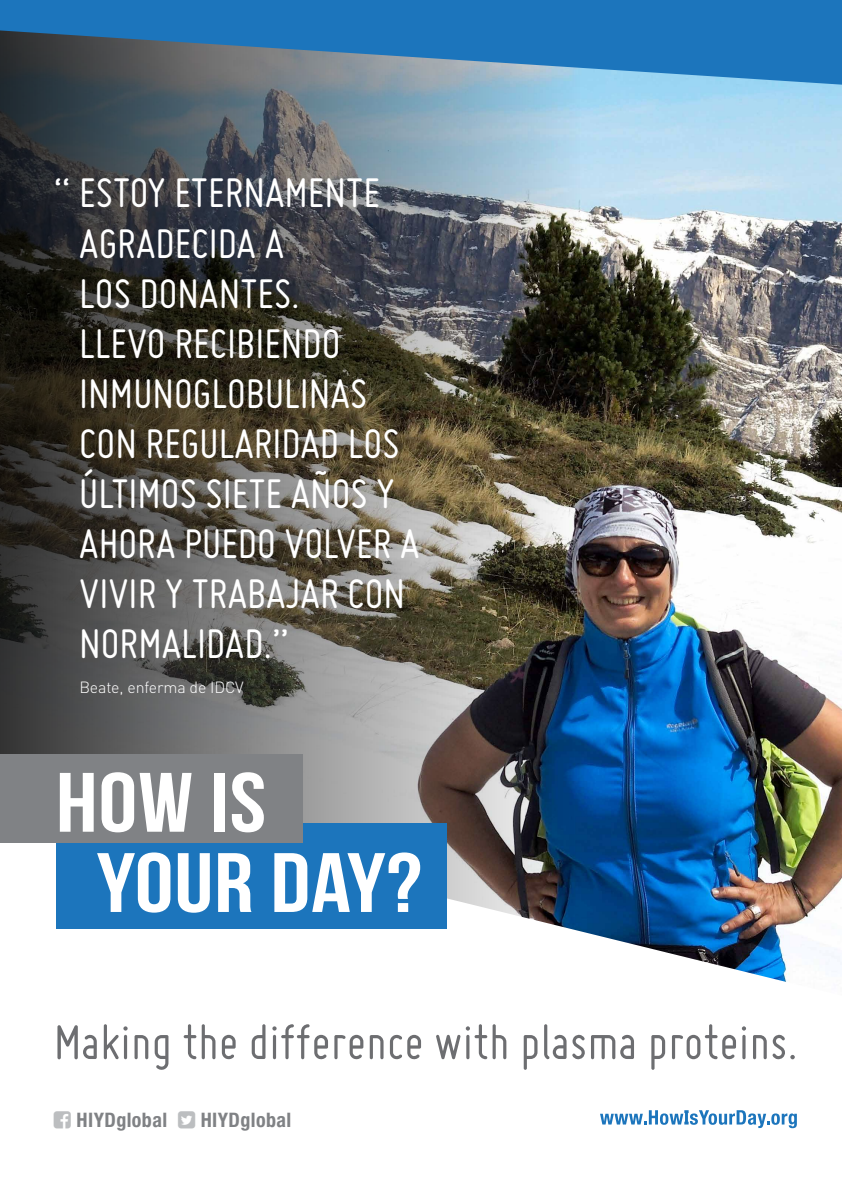
<style>
.page{position:relative;width:842px;height:1191px;background:#fff}
.page>*{position:absolute;margin:0;border:0;box-sizing:border-box;transform-origin:0 0}
.t1{font:53px "Miso";color:#6d6e71}
.t2{font:45.1px/50.1px "Miso";color:#fff}
.t3{font:700 condensed 20px "Helvetica Neue LT Std";letter-spacing:.02em;color:#808285}
.t4{font:300 16px "DIN";letter-spacing:-.01em;color:#fff}
</style>
<div class="page">
<img style="left:580px;top:86px;width:262px;height:699px">
<img style="left:0;top:86px;width:580px;height:699px">
<svg style="left:56px;top:785px;width:786px;height:344px"></svg>
<div style="left:57px;top:823px;width:390px;height:105px;background:#1c75bc"></div>
<svg style="left:97px;top:852px;width:73px;height:60px"></svg>
<svg style="left:178px;top:853px;width:32px;height:59px"></svg>
<svg style="left:218px;top:853px;width:33px;height:59px"></svg>
<svg style="left:274px;top:852px;width:146px;height:60px"></svg>
<div style="left:0;top:754px;width:302px;height:89px;background:#808285"></div>
<svg style="left:60px;top:773px;width:34px;height:58px"></svg>
<svg style="left:102px;top:772px;width:32px;height:60px"></svg>
<svg style="left:140px;top:773px;width:52px;height:58px"></svg>
<div style="left:214px;top:773px;width:11px;height:58px;background:#fff"></div>
<svg style="left:232px;top:772px;width:32px;height:60px"></svg>
<svg style="left:0;top:0;width:842px;height:86px;fill:#1c75bc"></svg>
<svg style="left:600px;top:1110px;width:197px;height:18px"></svg>
<svg style="left:56px;top:1110px;width:15px;height:18px"></svg>
<svg style="left:178px;top:1110px;width:17px;height:18px"></svg>
<p class="t2" style="left:79px;top:167px;width:342px;text-indent:-25px">“ ESTOY ETERNAMENTE<br>AGRADECIDA A<br>LOS DONANTES.<br>LLEVO RECIBIENDO<br>INMUNOGLOBULINAS<br>CON REGULARIDAD LOS<br>ÚLTIMOS SIETE AÑOS Y<br>AHORA PUEDO VOLVER A<br>VIVIR Y TRABAJAR CON<br>NORMALIDAD.”</p>
<p class="t4" style="left:79px;top:677px;width:166px">Beate, enferma de IDCV</p>
<p class="t1" style="left:54px;top:1012px;width:745px">Making the difference with plasma proteins.</p>
<p class="t3" style="left:77px;top:1107px;width:92px">HIYDglobal</p>
<p class="t3" style="left:201px;top:1107px;width:92px">HIYDglobal</p>
</div>
